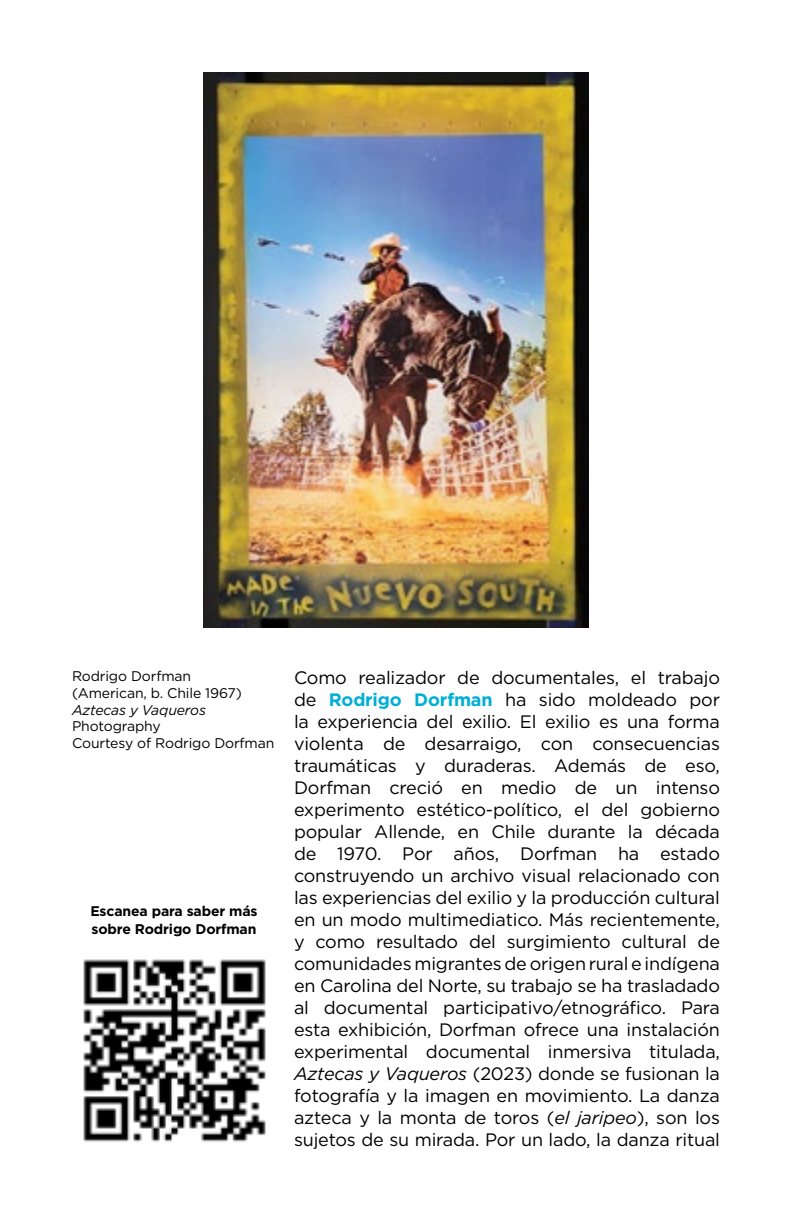
<style>
.page{position:relative;width:792px;height:1224px;background:#fff}
.page>*{position:absolute;margin:0;border:0;box-sizing:border-box;transform-origin:0 0}
.t1{font:18px/22px "Gotham";letter-spacing:-.01em;color:#000;text-align:justify}
.t2{font:14px/16.8px "Gotham";letter-spacing:-.01em;color:#000}
.t3{font:700 14px/18px "Gotham";letter-spacing:-.01em;color:#000}
.t4{font:italic 14px "Gotham";letter-spacing:-.01em;color:#000}
.s1{font-weight:700;color:#00afd6}
.s2{font-style:italic}
</style>
<div class="page">
<img style="left:204px;top:72px;width:384px;height:556px">
<img style="left:83px;top:959px;width:183px;height:183px">
<p class="t2" style="left:72px;top:667px;width:171px">Rodrigo Dorfman (American, b. Chile 1967)</p>
<p class="t4" style="left:72px;top:701px;width:136px">Aztecas y Vaqueros</p>
<p class="t2" style="left:72px;top:718px;width:204px">Photography<br>Courtesy of Rodrigo Dorfman</p>
<p class="t3" style="left:90px;top:902px;width:169px">Escanea para saber más sobre Rodrigo Dorfman</p>
<p class="t1" style="left:294px;top:666px;width:428px">Como realizador de documentales, el trabajo de <span class="s1">Rodrigo Dorfman</span> ha sido moldeado por la experiencia del exilio. El exilio es una forma violenta de desarraigo, con consecuencias traumáticas y duraderas. Además de eso, Dorfman creció en medio de un intenso experimento estético-político, el del gobierno popular Allende, en Chile durante la década de 1970. Por años, Dorfman ha estado construyendo un archivo visual relacionado con las experiencias del exilio y la producción cultural en un modo multimediatico. Más recientemente, y como resultado del surgimiento cultural de comunidades migrantes de origen rural e indígena en Carolina del Norte, su trabajo se ha trasladado al documental participativo/etnográfico. Para esta exhibición, Dorfman ofrece una instalación experimental documental inmersiva titulada, <span class="s2">Aztecas y Vaqueros</span> (2023) donde se fusionan la fotografía y la imagen en movimiento. La danza azteca y la monta de toros (<span class="s2">el jaripeo</span>), son los sujetos de su mirada. Por un lado, la danza ritual</p>
</div>
